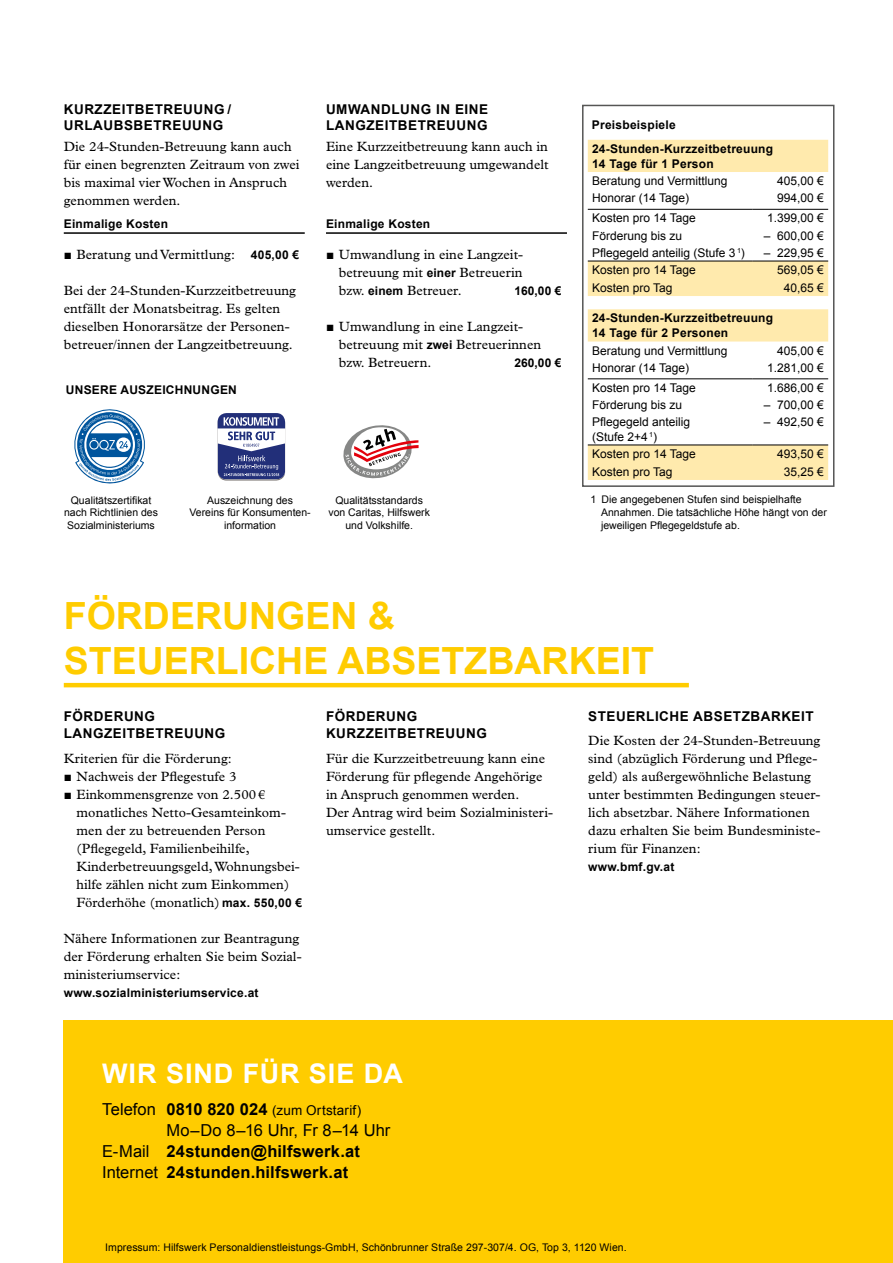
<style>
.page{position:relative;width:893px;height:1263px;background:#fff}
.page>*{position:absolute;margin:0;border:0;box-sizing:border-box;transform-origin:0 0}
.Headline{font:700 37.5px/45px "Arial";color:#fc0}
.t1{font:700 27px "Arial";letter-spacing:.035em;color:#fff}
.t2{font:16.5px/21px "Arial";color:#000}
.t3{font:700 16.5px "Arial";letter-spacing:.01em;color:#000}
.Fließtext{font:13.5px/18px "Plantin MT Std";letter-spacing:.005em;color:#000}
.Fließtext-2{font:13.5px/18px "Plantin MT Pro";letter-spacing:.005em;color:#000}
.Fließtext-3{font:700 13.5px/16.5px "Arial";letter-spacing:.04em;color:#000}
.t4{font:13.5px "Arial";letter-spacing:.015em;color:#000}
.Absatzformat_1{font:12px/14.4px "Arial";color:#000}
.Zwischenüberschrift{font:700 12px/15px "Arial";letter-spacing:.02em;color:#000}
.Fließtext-4{font:700 12px "Arial";letter-spacing:.02em;color:#000}
.Zeilentitel{font:700 12px "Arial";letter-spacing:.02em;color:#000}
.Anmerkungen{font:10.5px/12.6px "Arial";color:#000;text-align:center}
.s1{font-family:"Arial"}
.s2{font-family:"Arial";font-weight:700;font-size:12px}
.s3{font-size:16.5px}
.s4{font-weight:700;font-size:16.5px}
.s5{font-weight:700}
.s6{font-weight:400}
</style>
<div class="page">
<div style="left:582px;top:105px;width:252px;height:382px;border:2px solid #565655"></div>
<hr style="left:64px;top:232px;width:241px;height:2px;background:#000">
<hr style="left:326px;top:232px;width:241px;height:2px;background:#000">
<svg style="left:588px;top:140px;width:240px;height:156px"></svg>
<hr style="left:588px;top:209px;width:164px;height:1px;background:#000">
<hr style="left:752px;top:209px;width:76px;height:1px;background:#000">
<hr style="left:588px;top:261px;width:164px;height:1px;background:#000">
<hr style="left:752px;top:261px;width:76px;height:1px;background:#000">
<svg style="left:588px;top:309px;width:240px;height:171px"></svg>
<hr style="left:588px;top:378px;width:164px;height:1px;background:#000">
<hr style="left:752px;top:378px;width:76px;height:1px;background:#000">
<hr style="left:588px;top:445px;width:164px;height:1px;background:#000">
<hr style="left:752px;top:445px;width:76px;height:1px;background:#000">
<div style="left:64px;top:1020px;width:829px;height:243px;background:#fc0"></div>
<hr style="left:64px;top:683px;width:625px;height:4px;background:#fc0">
<svg style="left:218px;top:413px;width:67px;height:66px"></svg>
<svg style="left:74px;top:409px;width:71px;height:74px"></svg>
<svg style="left:343px;top:425px;width:76px;height:54px"></svg>
<h2 class="Fließtext-3" style="left:64px;top:101px;width:169px">KURZZEITBETREUUNG /<br>URLAUBSBETREUUNG</h2>
<p class="Fließtext-2" style="left:64px;top:137px;width:237px">Die 24-Stunden-Betreuung kann auch für einen begrenzten Zeitraum von zwei bis maximal vier Wochen in Anspruch genommen werden.</p>
<p class="Zeilentitel" style="left:64px;top:216px;width:106px">Einmalige Kosten</p>
<p class="Fließtext" style="left:64px;top:245px;width:237px"><span class="s1">■</span> Beratung und Vermittlung: <span class="s2">405,00 €</span></p>
<p class="Fließtext-2" style="left:64px;top:281px;width:234px">Bei der 24-Stunden-Kurzzeitbetreuung entfällt der Monatsbeitrag. Es gelten dieselben Honorarsätze der Personen&shy;betreuer/innen der Langzeitbetreuung.</p>
<p class="Zwischenüberschrift" style="left:66px;top:383px;width:173px">UNSERE AUSZEICHNUNGEN</p>
<p class="Fließtext-3" style="left:326px;top:101px;width:164px">UMWANDLUNG IN EINE<br>LANGZEITBETREUUNG</p>
<p class="Fließtext-2" style="left:326px;top:137px;width:224px;text-align:justify">Eine Kurzzeitbetreuung kann auch in eine Langzeitbetreuung umgewandelt werden.</p>
<p class="Zeilentitel" style="left:326px;top:216px;width:106px">Einmalige Kosten</p>
<p class="Fließtext" style="left:339px;top:245px;width:186px;text-align:justify;text-indent:-13px"><span class="s1">■</span> Umwandlung in eine Langzeit&shy;betreuung mit <span class="s2">einer</span> Betreuerin bzw. <span class="s2">einem</span> Betreuer.</p>
<p class="Zwischenüberschrift" style="left:514px;top:283px;width:49px">160,00 €</p>
<p class="Fließtext" style="left:339px;top:317px;width:204px;text-indent:-13px"><span class="s1">■</span> Umwandlung in eine Langzeit&shy;betreuung mit <span class="s2">zwei</span> Betreuerinnen bzw. Betreuern.</p>
<p class="Zwischenüberschrift" style="left:514px;top:355px;width:49px">260,00 €</p>
<p class="Anmerkungen" style="left:64px;top:494px;width:95px">Qualitätszertifikat nach Richtlinien des<br>Sozialministeriums</p>
<p class="Anmerkungen" style="left:189px;top:494px;width:123px">Auszeichnung des<br>Vereins für Konsumenten&shy;information</p>
<p class="Anmerkungen" style="left:328px;top:494px;width:103px">Qualitätsstandards von Caritas, Hilfswerk und Volkshilfe.</p>
<p class="Zwischenüberschrift" style="left:592px;top:118px;width:85px">Preisbeispiele</p>
<p class="Zwischenüberschrift" style="left:592px;top:141px;width:183px">24-Stunden-Kurzzeitbetreuung<br>14 Tage für 1 Person</p>
<p class="Absatzformat_1" style="left:592px;top:174px;width:137px">Beratung und Vermittlung</p>
<p class="Absatzformat_1" style="left:777px;top:174px;width:48px">405,00 €</p>
<p class="Absatzformat_1" style="left:592px;top:191px;width:99px">Honorar (14 Tage)</p>
<p class="Absatzformat_1" style="left:777px;top:191px;width:48px">994,00 €</p>
<p class="Absatzformat_1" style="left:592px;top:211px;width:105px">Kosten pro 14 Tage</p>
<p class="Absatzformat_1" style="left:767px;top:211px;width:58px">1.399,00 €</p>
<p class="Absatzformat_1" style="left:592px;top:228px;width:92px">Förderung bis zu</p>
<p class="Absatzformat_1" style="left:764px;top:228px;width:62px">– 600,00 €</p>
<p class="Absatzformat_1" style="left:592px;top:245px;width:154px">Pflegegeld anteilig (Stufe 3 <sup>1</sup>)</p>
<p class="Absatzformat_1" style="left:764px;top:245px;width:62px">– 229,95 €</p>
<p class="Absatzformat_1" style="left:592px;top:263px;width:105px">Kosten pro 14 Tage</p>
<p class="Absatzformat_1" style="left:777px;top:263px;width:48px">569,05 €</p>
<p class="Absatzformat_1" style="left:592px;top:280px;width:82px">Kosten pro Tag</p>
<p class="Absatzformat_1" style="left:784px;top:280px;width:42px">40,65 €</p>
<p class="Zwischenüberschrift" style="left:592px;top:311px;width:183px">24-Stunden-Kurzzeitbetreuung<br>14 Tage für 2 Personen</p>
<p class="Absatzformat_1" style="left:592px;top:343px;width:137px">Beratung und Vermittlung</p>
<p class="Absatzformat_1" style="left:777px;top:343px;width:48px">405,00 €</p>
<p class="Absatzformat_1" style="left:592px;top:360px;width:99px">Honorar (14 Tage)</p>
<p class="Absatzformat_1" style="left:767px;top:360px;width:58px">1.281,00 €</p>
<p class="Absatzformat_1" style="left:592px;top:380px;width:105px">Kosten pro 14 Tage</p>
<p class="Absatzformat_1" style="left:767px;top:380px;width:58px">1.686,00 €</p>
<p class="Absatzformat_1" style="left:592px;top:398px;width:92px">Förderung bis zu</p>
<p class="Absatzformat_1" style="left:764px;top:398px;width:62px">– 700,00 €</p>
<p class="Absatzformat_1" style="left:592px;top:415px;width:100px">Pflegegeld anteilig (Stufe 2+4 <sup>1</sup>)</p>
<p class="Absatzformat_1" style="left:764px;top:415px;width:62px">– 492,50 €</p>
<p class="Absatzformat_1" style="left:592px;top:447px;width:105px">Kosten pro 14 Tage</p>
<p class="Absatzformat_1" style="left:777px;top:447px;width:48px">493,50 €</p>
<p class="Absatzformat_1" style="left:592px;top:464px;width:82px">Kosten pro Tag</p>
<p class="Absatzformat_1" style="left:784px;top:464px;width:42px">35,25 €</p>
<p class="Anmerkungen" style="left:601px;top:493px;width:227px;text-align:left;text-indent:-11px">1 Die angegebenen Stufen sind beispielhafte<br>Annahmen. Die tatsächliche Höhe hängt von der jeweiligen Pflegegeldstufe ab.</p>
<p class="Headline" style="left:64px;top:595px;width:592px">FÖRDERUNGEN &amp;<br>STEUERLICHE ABSETZBARKEIT</p>
<h2 class="Fließtext-3" style="left:64px;top:708px;width:163px">FÖRDERUNG<br>LANGZEITBETREUUNG</h2>
<p class="Fließtext" style="left:64px;top:749px;width:169px">Kriterien für die Förderung:</p>
<p class="Fließtext" style="left:64px;top:767px;width:174px"><span class="s1">■</span> Nachweis der Pflegestufe 3</p>
<p class="Fließtext" style="left:77px;top:785px;width:225px;text-indent:-13px"><span class="s1">■</span> Einkommensgrenze von 2.500€ monatliches Netto-Gesamteinkom&shy;men der zu betreuenden Person (Pflegegeld, Familienbeihilfe, Kinderbetreuungsgeld, Wohnungsbei&shy;hilfe zählen nicht zum Einkommen)</p>
<p class="Fließtext" style="left:77px;top:893px;width:227px">Förderhöhe (monatlich) <span class="s2">max. 550,00 €</span></p>
<p class="Fließtext" style="left:64px;top:929px;width:239px">Nähere Informationen zur Beantragung der Förderung erhalten Sie beim Sozial&shy;ministeriumservice:</p>
<p class="Fließtext-4" style="left:64px;top:984px;width:196px">www.sozialministeriumservice.at</p>
<p class="Fließtext-3" style="left:326px;top:708px;width:162px">FÖRDERUNG<br>KURZZEITBETREUUNG</p>
<p class="Fließtext" style="left:326px;top:749px;width:229px">Für die Kurzzeitbetreuung kann eine<br>Förderung für pflegende Angehörige in Anspruch genommen werden.<br>Der Antrag wird beim Sozialministeri&shy;umservice gestellt.</p>
<p class="t1" style="left:102px;top:1055px;width:302px">WIR SIND FÜR SIE DA</p>
<p class="t4" style="left:102px;top:1102px;width:261px"><span class="s3">Telefon</span> <span class="s4">0810 820 024</span> (zum Ortstarif)</p>
<p class="t2" style="left:102px;top:1120px;width:290px;text-indent:64px">Mo–Do 8–16 Uhr, Fr 8–14 Uhr<br>E-Mail <span class="s5">24stunden@hilfswerk.at</span></p>
<p class="t3" style="left:102px;top:1162px;width:248px"><span class="s6">Internet</span> 24stunden.hilfswerk.at</p>
<h2 class="Fließtext-3" style="left:588px;top:708px;width:227px">STEUERLICHE ABSETZBARKEIT</h2>
<p class="Fließtext" style="left:588px;top:731px;width:234px">Die Kosten der 24-Stunden-Betreuung sind (abzüglich Förderung und Pflege&shy;geld) als außergewöhnliche Belastung unter bestimmten Bedingungen steuer&shy;lich absetzbar. Nähere Informationen dazu erhalten Sie beim Bundesministe&shy;rium für Finanzen:</p>
<p class="Fließtext-4" style="left:588px;top:858px;width:88px">www.bmf.gv.at</p>
<p class="Anmerkungen" style="left:105px;top:1240px;width:523px">Impressum: Hilfswerk Personaldienstleistungs-GmbH, Schönbrunner Straße 297-307/4. OG, Top 3, 1120 Wien.</p>
</div>
